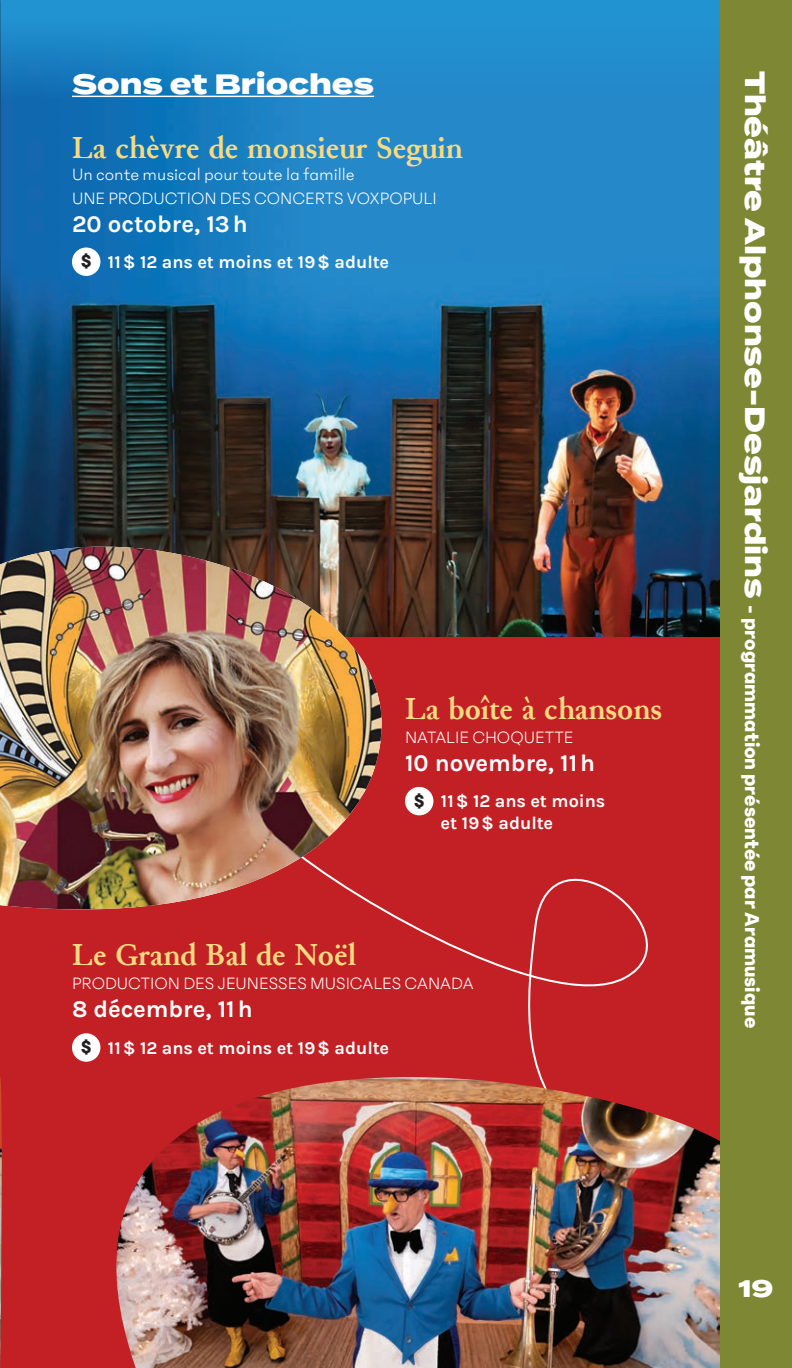
<style>
.page{position:relative;width:792px;height:1368px;background:#fff}
.page>*{position:absolute;margin:0;border:0;box-sizing:border-box;transform-origin:0 0}
.t1{font:700 32px "Junicode";color:#f8da81}
.t2{font:800 28px "Termina";color:#fff}
.t3{font:700 24px "Karmilla";color:#fff}
.t4{font:800 24px "Termina";color:#fff}
.t5{font:700 22px "Phantom Sans 0.8";color:#fff}
.t6{font:300 18px/24px "Phantom Sans 0.8";color:#fff}
.t7{font:700 18px/22px "Karmilla";color:#fff}
.s1{font-family:"Phantom Sans 0.8";font-size:19.2px;color:#231f20}
.s2{font-family:"Termina";font-weight:800;font-size:28px}
</style>
<div class="page">
<div style="left:0;top:602px;width:792px;height:766px;background:#c32025"></div>
<div style="left:0;top:0;width:721px;height:636px;background:#2293d1"></div>
<img style="left:0;top:17px;width:720px;height:619px">
<div style="left:720px;top:0;width:72px;height:1368px;background:#7e8733"></div>
<hr style="left:72px;top:96px;width:302px;height:1px;background:#fff">
<div style="left:72px;top:248px;width:28px;height:28px;background:#fff;border-radius:50%"></div>
<div style="left:405px;top:787px;width:28px;height:28px;background:#fff;border-radius:50%"></div>
<div style="left:72px;top:1033px;width:28px;height:29px;background:#fff;border-radius:50%"></div>
<img style="left:0;top:1077px;width:2px;height:291px">
<svg style="left:384px;top:815px;width:264px;height:262px"></svg>
<svg style="left:0;top:509px;width:384px;height:403px;background:#312e2e"></svg>
<img style="left:0;top:547px;width:383px;height:365px">
<img style="left:116px;top:1077px;width:604px;height:291px">
<h2 class="t2" style="left:72px;top:63px;width:304px">Sons et Brioches</h2>
<h1 class="t1" style="left:72px;top:122px;width:392px">La chèvre de monsieur Seguin</h1>
<p class="t6" style="left:72px;top:162px;width:366px">Un conte musical pour toute la famille<br>UNE PRODUCTION DES CONCERTS VOXPOPULI</p>
<h3 class="t3" style="left:72px;top:208px;width:177px">20 octobre, 13h</h3>
<p class="t7" style="left:81px;top:251px;width:310px"><span class="s1">$</span> 11$ 12 ans et moins et 19$ adulte</p>
<h1 class="t1" style="left:405px;top:684px;width:259px">La boîte à chansons</h1>
<p class="t6" style="left:405px;top:725px;width:170px">NATALIE CHOQUETTE</p>
<h3 class="t3" style="left:405px;top:748px;width:192px">10 novembre, 11h</h3>
<p class="t7" style="left:441px;top:791px;width:166px;text-indent:-27px"><span class="s1">$</span> 11$ 12 ans et moins et 19$ adulte</p>
<h1 class="t1" style="left:72px;top:930px;width:285px">Le Grand Bal de Noël</h1>
<p class="t6" style="left:72px;top:971px;width:403px">PRODUCTION DES JEUNESSES MUSICALES CANADA</p>
<h3 class="t3" style="left:72px;top:994px;width:182px">8 décembre, 11h</h3>
<p class="t7" style="left:81px;top:1037px;width:310px"><span class="s1">$</span> 11$ 12 ans et moins et 19$ adulte</p>
<p class="t5" style="left:765px;top:71px;width:959px;rotate:90deg"><span class="s2">Théâtre Alphonse-Desjardins</span> - programmation présentée par Aramusique</p>
<h3 class="t4" style="left:739px;top:1271px;width:36px">19</h3>
</div>
